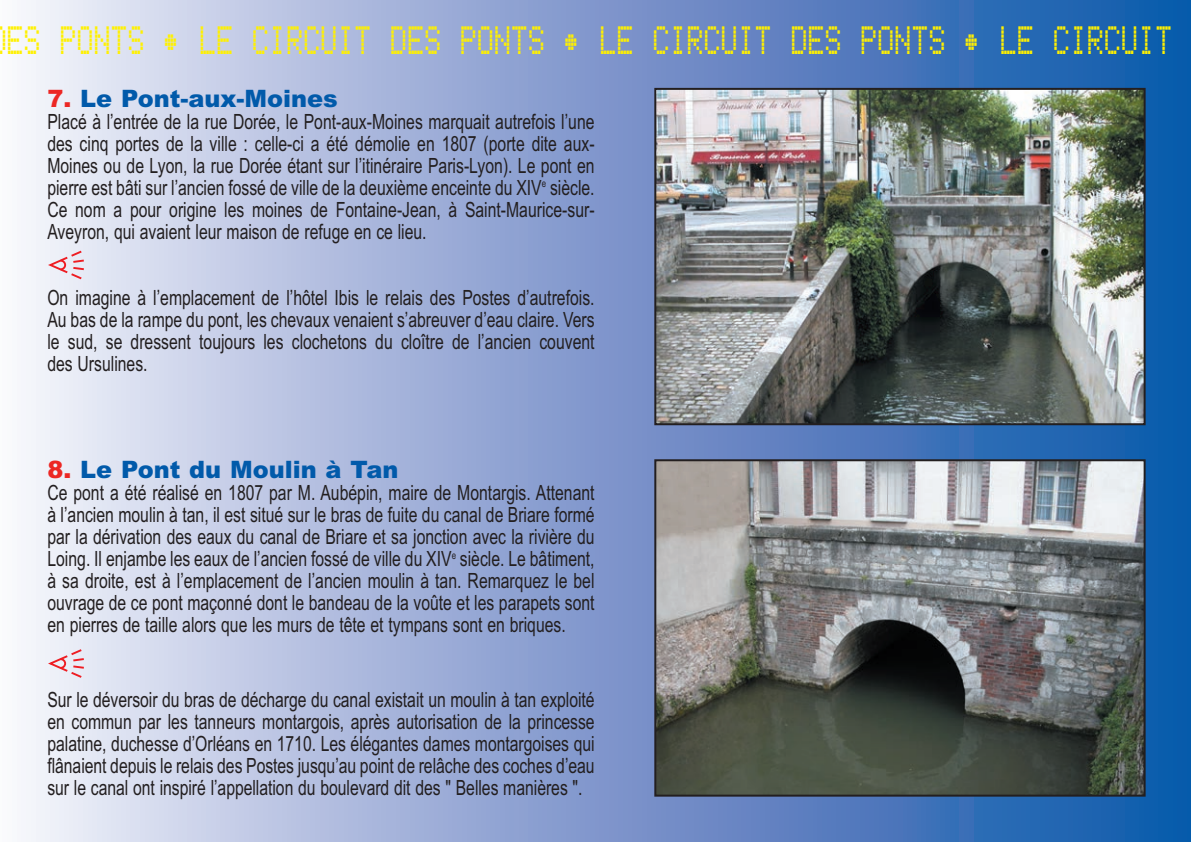
<style>
.page{position:relative;width:1191px;height:842px;background:#fff}
.page>*{position:absolute;margin:0;border:0;box-sizing:border-box;transform-origin:0 0}
.t1{font:44px "Bubbledot ICG Fine Pos";color:#fff101;scale:.7 1}
.t2{font:900 24px "Arial";color:#015aaa}
.t3{font:21px/22px "Arial";color:#231f20;text-align:justify;scale:.75 1}
.s1{color:#ec2724}
</style>
<div class="page">
<div style="left:0;top:0;width:1191px;height:842px;background:linear-gradient(to right,#f6ecf7,#0a4fa6)"></div>
<hr style="left:1190px;top:0;width:1px;height:842px;background:#055bab">
<img style="left:657px;top:91px;width:485px;height:331px">
<div style="left:654px;top:88px;width:491px;height:337px;border:2px solid #231f20"></div>
<img style="left:657px;top:462px;width:485px;height:332px">
<div style="left:654px;top:459px;width:491px;height:338px;border:2px solid #231f20"></div>
<svg style="left:48px;top:251px;width:36px;height:28px"></svg>
<svg style="left:48px;top:649px;width:36px;height:29px"></svg>
<h1 class="t1" style="left:7px;top:13px;width:1666px">ES PONTS • LE CIRCUIT DES PONTS • LE CIRCUIT DES PONTS • LE CIRCUIT</h1>
<p class="t2" style="left:47px;top:85px;width:292px"><span class="s1">7.</span> Le Pont-aux-Moines</p>
<p class="t3" style="left:47px;top:111px;width:731px">Placé à l’entrée de la rue Dorée, le Pont-aux-Moines marquait autrefois l’une des cinq portes de la ville : celle-ci a été démolie en 1807 (porte dite aux-Moines ou de Lyon, la rue Dorée étant sur l’itinéraire Paris-Lyon). Le pont en pierre est bâti sur l’ancien fossé de ville de la deuxième enceinte du XIV<sup>e</sup> siècle.<br>Ce nom a pour origine les moines de Fontaine-Jean, à Saint-Maurice-sur-Aveyron, qui avaient leur maison de refuge en ce lieu.</p>
<p class="t3" style="left:47px;top:287px;width:731px">On imagine à l’emplacement de l’hôtel Ibis le relais des Postes d’autrefois.<br>Au bas de la rampe du pont, les chevaux venaient s’abreuver d’eau claire. Vers le sud, se dressent toujours les clochetons du cloître de l’ancien couvent des Ursulines.</p>
<p class="t2" style="left:47px;top:456px;width:353px"><span class="s1">8.</span> Le Pont du Moulin à Tan</p>
<p class="t3" style="left:47px;top:482px;width:731px">Ce pont a été réalisé en 1807 par M. Aubépin, maire de Montargis. Attenant à l’ancien moulin à tan, il est situé sur le bras de fuite du canal de Briare formé par la dérivation des eaux du canal de Briare et sa jonction avec la rivière du Loing. Il enjambe les eaux de l’ancien fossé de ville du XIV<sup>e</sup> siècle. Le bâtiment, à sa droite, est à l’emplacement de l’ancien moulin à tan. Remarquez le bel ouvrage de ce pont maçonné dont le bandeau de la voûte et les parapets sont en pierres de taille alors que les murs de tête et tympans sont en briques.</p>
<p class="t3" style="left:47px;top:688px;width:731px">Sur le déversoir du bras de décharge du canal existait un moulin à tan exploité en commun par les tanneurs montargois, après autorisation de la princesse palatine, duchesse d’Orléans en 1710. Les élégantes dames montargoises qui flânaient depuis le relais des Postes jusqu’au point de relâche des coches d’eau sur le canal ont inspiré l’appellation du boulevard dit des " Belles manières ".</p>
</div>
